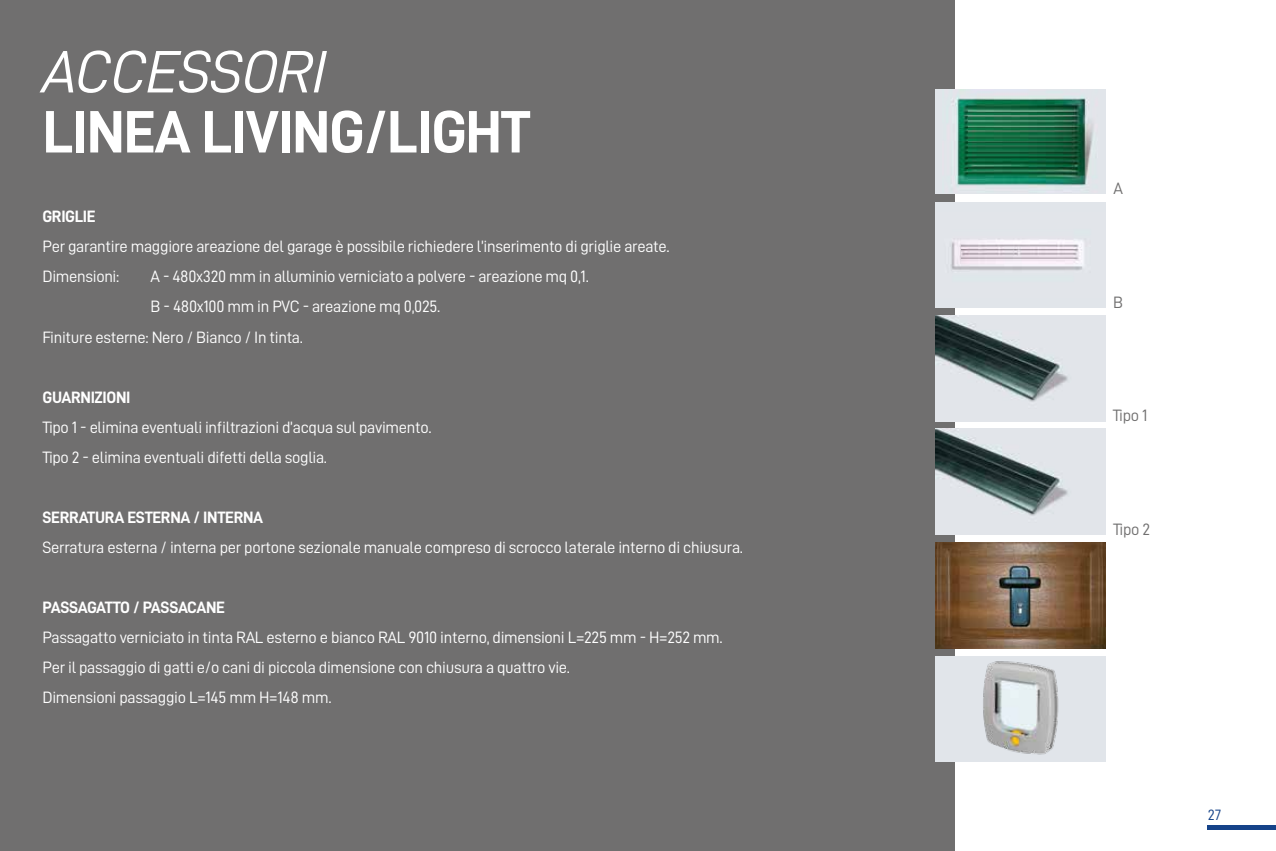
<style>
.page{position:relative;width:1276px;height:851px;background:#fff}
.page>*{position:absolute;margin:0;border:0;box-sizing:border-box;transform-origin:0 0}
.t1{font:60px "D DIN Bold";letter-spacing:-.02em;color:#fff}
.t2{font:60px "D DIN Italic";letter-spacing:-.02em;color:#fff}
.t3{font:16.5px/30px "D DIN";letter-spacing:-.02em;color:#fff}
.t4{font:16.5px "D DIN Bold";letter-spacing:-.02em;color:#fff}
.t5{font:16.5px "D DIN";letter-spacing:-.02em;color:#706f6f}
.t6{font:15px "D DIN";color:#154389}
</style>
<div class="page">
<div style="left:0;top:0;width:954px;height:850px;background:#706f6f"></div>
<div style="left:935px;top:89px;width:171px;height:105px;background:#e1e5ea"></div>
<img style="left:953px;top:96px;width:140px;height:90px">
<div style="left:935px;top:202px;width:171px;height:105px;background:#e1e5ea"></div>
<img style="left:951px;top:239px;width:133px;height:31px">
<img style="left:935px;top:429px;width:171px;height:105px">
<img style="left:935px;top:315px;width:171px;height:106px">
<div style="left:935px;top:655px;width:171px;height:106px;background:#e1e5ea"></div>
<img style="left:968px;top:655px;width:105px;height:100px">
<img style="left:935px;top:542px;width:171px;height:106px">
<hr style="left:1208px;top:825px;width:68px;height:4px;background:#154389">
<h1 class="t2" style="left:43px;top:39px;width:286px">ACCESSORI</h1>
<h1 class="t1" style="left:43px;top:98px;width:489px">LINEA LIVING/LIGHT</h1>
<p class="t4" style="left:43px;top:207px;width:55px">GRIGLIE</p>
<p class="t3" style="left:43px;top:231px;width:629px">Per garantire maggiore areazione del garage è possibile richiedere l’inserimento di griglie areate.<br>Dimensioni:</p>
<p class="t3" style="left:151px;top:261px;width:440px">A - 480x320 mm in alluminio verniciato a polvere - areazione mq 0,1.</p>
<p class="t3" style="left:151px;top:291px;width:291px">B - 480x100 mm in PVC - areazione mq 0,025.</p>
<p class="t3" style="left:43px;top:321px;width:262px">Finiture esterne: Nero / Bianco / In tinta.</p>
<p class="t4" style="left:43px;top:387px;width:89px">GUARNIZIONI</p>
<p class="t3" style="left:43px;top:411px;width:390px">Tipo 1 - elimina eventuali infiltrazioni d’acqua sul pavimento.<br>Tipo 2 - elimina eventuali difetti della soglia.</p>
<p class="t4" style="left:43px;top:507px;width:222px">SERRATURA ESTERNA / INTERNA</p>
<p class="t3" style="left:43px;top:531px;width:702px">Serratura esterna / interna per portone sezionale manuale compreso di scrocco laterale interno di chiusura.</p>
<p class="t4" style="left:43px;top:597px;width:184px">PASSAGATTO / PASSACANE</p>
<p class="t3" style="left:43px;top:621px;width:682px">Passagatto verniciato in tinta RAL esterno e bianco RAL 9010 interno, dimensioni L=225 mm - H=252 mm.<br>Per il passaggio di gatti e/o cani di piccola dimensione con chiusura a quattro vie.<br>Dimensioni passaggio L=145 mm H=148 mm.</p>
<p class="t5" style="left:1113px;top:179px;width:11px">A</p>
<p class="t5" style="left:1113px;top:293px;width:12px">B</p>
<p class="t5" style="left:1112px;top:406px;width:36px">Tipo 1</p>
<p class="t5" style="left:1113px;top:520px;width:39px">Tipo 2</p>
<p class="t6" style="left:1208px;top:806px;width:15px">27</p>
</div>
